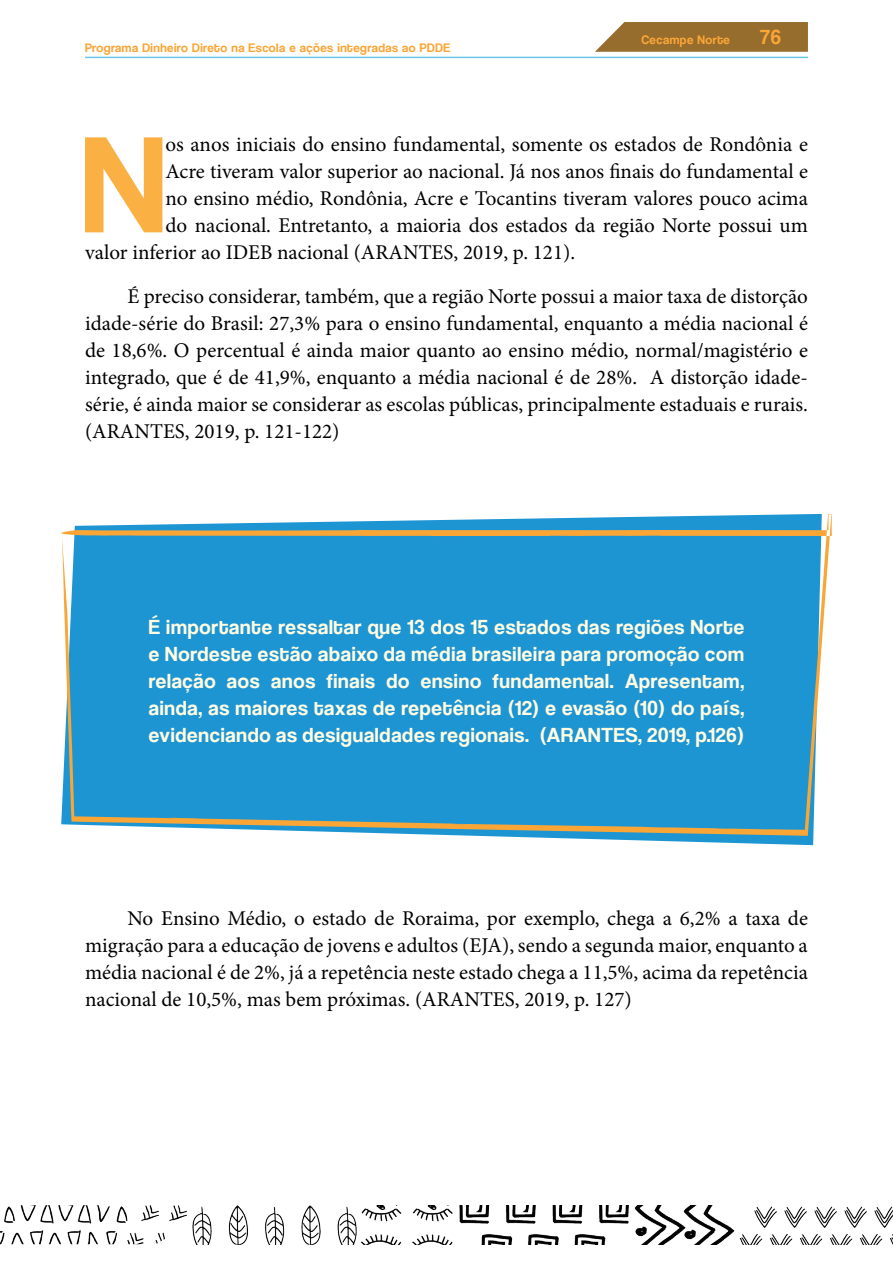
<style>
.page{position:relative;width:893px;height:1263px;background:#fff}
.page>*{position:absolute;margin:0;border:0;box-sizing:border-box;transform-origin:0 0}
.t1{font:142.95px "Coolvetica Rg";color:#fbb043}
.t2{font:21px/27px "Minion Pro";color:#000;text-align:justify}
.t3{font:21px/27px "Coolvetica Rg";letter-spacing:.04em;color:#fffce1;text-align:justify}
.t4{font:21px "Coolvetica Rg";color:#faa637}
.t5{font:12.75px "Coolvetica Rg";letter-spacing:.04em;color:#faa637}
</style>
<div class="page">
<img style="left:192px;top:1205px;width:701px;height:39px">
<img style="left:0;top:1205px;width:187px;height:39px">
<svg style="left:595px;top:22px;width:213px;height:30px"></svg>
<hr style="left:85px;top:57px;width:723px;height:1px;background:#6cc4ec">
<svg style="left:484px;top:836px;width:330px;height:9px"></svg>
<svg style="left:61px;top:514px;width:771px;height:322px;fill:#1e95d3"></svg>
<p class="t5" style="left:85px;top:40px;width:351px">Programa Dinheiro Direto na Escola e ações integradas ao Pdde</p>
<p class="t5" style="left:641px;top:33px;width:90px">Cecampe Norte</p>
<p class="t4" style="left:760px;top:25px;width:22px">76</p>
<h1 class="t1" style="left:82px;top:101px;width:85px">N</h1>
<p class="t2" style="left:166px;top:131px;width:644px">os anos iniciais do ensino fundamental, somente os estados de Rondônia e</p>
<p class="t2" style="left:166px;top:158px;width:644px">Acre tiveram valor superior ao nacional. Já nos anos finais do fundamental e</p>
<p class="t2" style="left:166px;top:185px;width:644px">no ensino médio, Rondônia, Acre e Tocantins tiveram valores pouco acima</p>
<p class="t2" style="left:166px;top:212px;width:644px">do nacional. Entretanto, a maioria dos estados da região Norte possui um</p>
<p class="t2" style="left:85px;top:239px;width:492px">valor inferior ao IDEB nacional (ARANTES, 2019, p. 121).</p>
<p class="t2" style="left:85px;top:283px;width:724px;text-indent:43px">É preciso considerar, também, que a região Norte possui a maior taxa de distorção idade-série do Brasil: 27,3% para o ensino fundamental, enquanto a média nacional é de 18,6%. O percentual é ainda maior quanto ao ensino médio, normal/magistério e integrado, que é de 41,9%, enquanto a média nacional é de 28%. A distorção idade&shy;série, é ainda maior se considerar as escolas públicas, principalmente estaduais e rurais. (ARANTES, 2019, p. 121-122)</p>
<p class="t3" style="left:149px;top:613px;width:597px">É importante ressaltar que 13 dos 15 estados das regiões Norte e Nordeste estão abaixo da média brasileira para promoção com relação aos anos finais do ensino fundamental. Apresentam, ainda, as maiores taxas de repetência (12) e evasão (10) do país, evidenciando as desigualdades regionais. (ARANTES, 2019, p.126)</p>
<p class="t2" style="left:85px;top:905px;width:724px;text-indent:43px">No Ensino Médio, o estado de Roraima, por exemplo, chega a 6,2% a taxa de migração para a educação de jovens e adultos (EJA), sendo a segunda maior, enquanto a média nacional é de 2%, já a repetência neste estado chega a 11,5%, acima da repetência nacional de 10,5%, mas bem próximas. (ARANTES, 2019, p. 127)</p>
</div>
